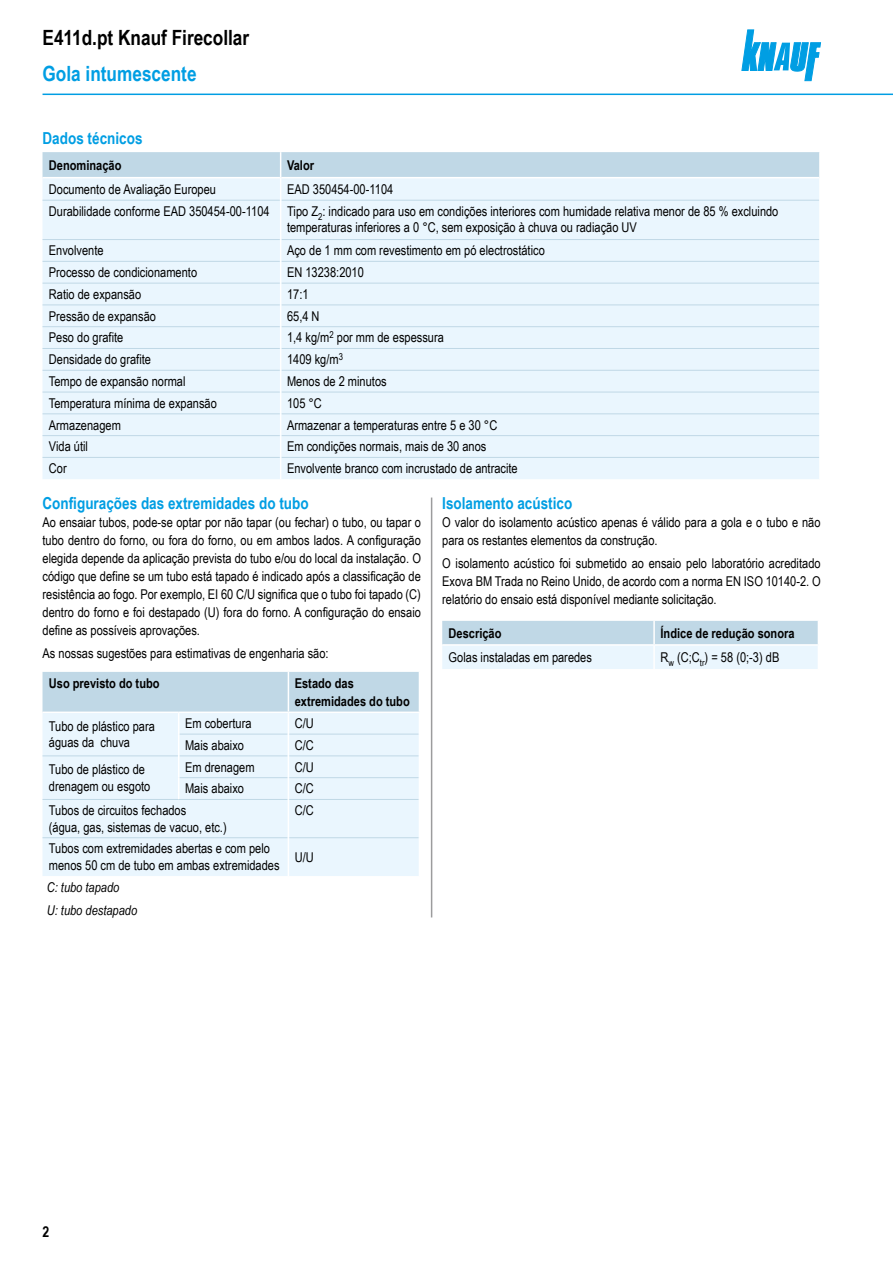
<style>
.page{position:relative;width:893px;height:1263px;background:#fff}
.page>*{position:absolute;margin:0;border:0;box-sizing:border-box;transform-origin:0 0}
.Encabezado_Título_1{font:700 21px "Arial Narrow";color:#000}
.Encabezado_Título_2{font:700 21px "Arial Narrow";color:#009ee3}
.Redacción_Título_1{font:700 16.5px "Arial Narrow";color:#009ee3}
.t1{font:700 15px "Arial Narrow";color:#000}
.Tabla_texto_sencillo{font:13.5px/16.5px "Arial Narrow";color:#000}
.Básico_mayor_espacio{font:13.5px/18px "Arial Narrow";color:#000;text-align:justify}
.Tabla_fila_1_izq{font:700 13.5px/18px "Arial Narrow";color:#000}
.Redacción_lista_curs{font:italic 13.5px "Arial Narrow";color:#000}
</style>
<div class="page">
<svg style="left:742px;top:30px;width:79px;height:51px"></svg>
<hr style="left:43px;top:94px;width:850px;height:1px;background:#009ee3">
<hr style="left:431px;top:497px;width:1px;height:420px;background:#9c9c9d">
<div style="left:43px;top:201px;width:776px;height:278px;background:#eaf6fe"></div>
<hr style="left:43px;top:200px;width:237px;height:1px;background:#c0d8e6">
<hr style="left:281px;top:200px;width:538px;height:1px;background:#c0d8e6">
<hr style="left:43px;top:239px;width:237px;height:1px;background:#c0d8e6">
<hr style="left:281px;top:239px;width:538px;height:1px;background:#c0d8e6">
<hr style="left:43px;top:326px;width:237px;height:1px;background:#c0d8e6">
<hr style="left:281px;top:326px;width:538px;height:1px;background:#c0d8e6">
<hr style="left:43px;top:348px;width:237px;height:1px;background:#c0d8e6">
<hr style="left:281px;top:348px;width:538px;height:1px;background:#c0d8e6">
<hr style="left:43px;top:370px;width:237px;height:1px;background:#c0d8e6">
<hr style="left:281px;top:370px;width:538px;height:1px;background:#c0d8e6">
<hr style="left:43px;top:413px;width:237px;height:1px;background:#c0d8e6">
<hr style="left:281px;top:413px;width:538px;height:1px;background:#c0d8e6">
<hr style="left:43px;top:435px;width:237px;height:1px;background:#c0d8e6">
<hr style="left:281px;top:435px;width:538px;height:1px;background:#c0d8e6">
<hr style="left:43px;top:457px;width:237px;height:1px;background:#c0d8e6">
<hr style="left:281px;top:457px;width:538px;height:1px;background:#c0d8e6">
<hr style="left:43px;top:392px;width:237px;height:1px;background:#c0d8e6">
<hr style="left:281px;top:392px;width:538px;height:1px;background:#c0d8e6">
<hr style="left:43px;top:261px;width:237px;height:1px;background:#c0d8e6">
<hr style="left:281px;top:261px;width:538px;height:1px;background:#c0d8e6">
<hr style="left:43px;top:283px;width:237px;height:1px;background:#c0d8e6">
<hr style="left:281px;top:283px;width:538px;height:1px;background:#c0d8e6">
<hr style="left:43px;top:305px;width:237px;height:1px;background:#c0d8e6">
<hr style="left:281px;top:305px;width:538px;height:1px;background:#c0d8e6">
<svg style="left:43px;top:152px;width:777px;height:48px"></svg>
<hr style="left:280px;top:200px;width:1px;height:40px;background:#fff">
<svg style="left:280px;top:240px;width:1px;height:239px"></svg>
<hr style="left:819px;top:178px;width:2px;height:22px;background:#fff">
<div style="left:43px;top:800px;width:376px;height:76px;background:#eaf6fe"></div>
<hr style="left:43px;top:799px;width:136px;height:1px;background:#c0d8e6">
<hr style="left:179px;top:799px;width:109px;height:1px;background:#c0d8e6">
<hr style="left:289px;top:799px;width:130px;height:1px;background:#c0d8e6">
<hr style="left:43px;top:837px;width:136px;height:1px;background:#c0d8e6">
<hr style="left:179px;top:837px;width:109px;height:1px;background:#c0d8e6">
<hr style="left:289px;top:837px;width:130px;height:1px;background:#c0d8e6">
<hr style="left:288px;top:799px;width:1px;height:39px;background:#fff">
<hr style="left:288px;top:838px;width:1px;height:38px;background:#fff">
<svg style="left:43px;top:672px;width:376px;height:127px"></svg>
<svg style="left:442px;top:621px;width:376px;height:48px"></svg>
<hr style="left:442px;top:644px;width:212px;height:2px;background:#fff">
<hr style="left:654px;top:644px;width:165px;height:2px;background:#fff">
<p class="Encabezado_Título_1" style="left:43px;top:22px;width:208px">E411d.pt Knauf Firecollar</p>
<p class="Encabezado_Título_2" style="left:43px;top:57px;width:156px">Gola intumescente</p>
<p class="Redacción_Título_1" style="left:43px;top:125px;width:102px">Dados técnicos</p>
<p class="Tabla_fila_1_izq" style="left:49px;top:155px;width:74px">Denominação</p>
<p class="Tabla_fila_1_izq" style="left:287px;top:155px;width:29px">Valor</p>
<p class="Tabla_texto_sencillo" style="left:49px;top:181px;width:169px">Documento de Avaliação Europeu</p>
<p class="Tabla_texto_sencillo" style="left:287px;top:181px;width:108px">EAD 350454-00-1104</p>
<p class="Tabla_texto_sencillo" style="left:49px;top:202px;width:222px">Durabilidade conforme EAD 350454-00-1104</p>
<p class="Tabla_texto_sencillo" style="left:287px;top:202px;width:493px">Tipo Z<sub>2</sub>: indicado para uso em condições interiores com humidade relativa menor de 85 % excluindo temperaturas inferiores a 0 °C, sem exposição à chuva ou radiação UV</p>
<p class="Tabla_texto_sencillo" style="left:49px;top:242px;width:56px">Envolvente</p>
<p class="Tabla_texto_sencillo" style="left:287px;top:242px;width:259px">Aço de 1 mm com revestimento em pó electrostático</p>
<p class="Tabla_texto_sencillo" style="left:49px;top:264px;width:150px">Processo de condicionamento</p>
<p class="Tabla_texto_sencillo" style="left:287px;top:264px;width:78px">EN 13238:2010</p>
<p class="Tabla_texto_sencillo" style="left:49px;top:285px;width:94px">Ratio de expansão</p>
<p class="Tabla_texto_sencillo" style="left:287px;top:285px;width:23px">17:1</p>
<p class="Tabla_texto_sencillo" style="left:49px;top:307px;width:109px">Pressão de expansão</p>
<p class="Tabla_texto_sencillo" style="left:287px;top:307px;width:34px">65,4 N</p>
<p class="Tabla_texto_sencillo" style="left:49px;top:329px;width:76px">Peso do grafite</p>
<p class="Tabla_texto_sencillo" style="left:287px;top:329px;width:158px">1,4 kg/m<sup>2</sup> por mm de espessura</p>
<p class="Tabla_texto_sencillo" style="left:49px;top:351px;width:104px">Densidade do grafite</p>
<p class="Tabla_texto_sencillo" style="left:287px;top:351px;width:58px">1409 kg/m<sup>3</sup></p>
<p class="Tabla_texto_sencillo" style="left:49px;top:372px;width:138px">Tempo de expansão normal</p>
<p class="Tabla_texto_sencillo" style="left:287px;top:372px;width:101px">Menos de 2 minutos</p>
<p class="Tabla_texto_sencillo" style="left:49px;top:394px;width:169px">Temperatura mínima de expansão</p>
<p class="Tabla_texto_sencillo" style="left:287px;top:394px;width:36px">105 °C</p>
<p class="Tabla_texto_sencillo" style="left:49px;top:416px;width:73px">Armazenagem</p>
<p class="Tabla_texto_sencillo" style="left:287px;top:416px;width:212px">Armazenar a temperaturas entre 5 e 30 °C</p>
<p class="Tabla_texto_sencillo" style="left:49px;top:438px;width:41px">Vida útil</p>
<p class="Tabla_texto_sencillo" style="left:287px;top:438px;width:201px">Em condições normais, mais de 30 anos</p>
<p class="Tabla_texto_sencillo" style="left:49px;top:460px;width:19px">Cor</p>
<p class="Tabla_texto_sencillo" style="left:287px;top:460px;width:232px">Envolvente branco com incrustado de antracite</p>
<p class="Redacción_Título_1" style="left:43px;top:491px;width:268px">Configurações das extremidades do tubo</p>
<p class="Básico_mayor_espacio" style="left:43px;top:513px;width:380px">Ao ensaiar tubos, pode-se optar por não tapar (ou fechar) o tubo, ou tapar o tubo dentro do forno, ou fora do forno, ou em ambos lados. A configuração elegida depende da aplicação prevista do tubo e/ou do local da instalação. O código que define se um tubo está tapado é indicado após a classificação de resistência ao fogo. Por exemplo, EI 60 C/U significa que o tubo foi tapado (C) dentro do forno e foi destapado (U) fora do forno. A configuração do ensaio define as possíveis aprovações.</p>
<p class="Básico_mayor_espacio" style="left:43px;top:644px;width:288px">As nossas sugestões para estimativas de engenharia são:</p>
<p class="Tabla_fila_1_izq" style="left:49px;top:673px;width:112px">Uso previsto do tubo</p>
<p class="Tabla_fila_1_izq" style="left:295px;top:673px;width:117px">Estado das extremidades do tubo</p>
<p class="Tabla_texto_sencillo" style="left:49px;top:717px;width:108px">Tubo de plástico para águas da chuva</p>
<p class="Tabla_texto_sencillo" style="left:185px;top:714px;width:68px">Em cobertura</p>
<p class="Tabla_texto_sencillo" style="left:295px;top:714px;width:21px">C/U</p>
<p class="Tabla_texto_sencillo" style="left:185px;top:736px;width:61px">Mais abaixo</p>
<p class="Tabla_texto_sencillo" style="left:295px;top:736px;width:21px">C/C</p>
<p class="Tabla_texto_sencillo" style="left:49px;top:761px;width:103px">Tubo de plástico de drenagem ou esgoto</p>
<p class="Tabla_texto_sencillo" style="left:185px;top:758px;width:71px">Em drenagem</p>
<p class="Tabla_texto_sencillo" style="left:295px;top:758px;width:21px">C/U</p>
<p class="Tabla_texto_sencillo" style="left:185px;top:780px;width:61px">Mais abaixo</p>
<p class="Tabla_texto_sencillo" style="left:295px;top:780px;width:21px">C/C</p>
<p class="Tabla_texto_sencillo" style="left:49px;top:802px;width:139px">Tubos de circuitos fechados</p>
<p class="Tabla_texto_sencillo" style="left:49px;top:818px;width:179px">(água, gas, sistemas de vacuo, etc.)</p>
<p class="Tabla_texto_sencillo" style="left:295px;top:802px;width:21px">C/C</p>
<p class="Tabla_texto_sencillo" style="left:49px;top:840px;width:232px">Tubos com extremidades abertas e com pelo menos 50 cm de tubo em ambas extremidades</p>
<p class="Tabla_texto_sencillo" style="left:295px;top:848px;width:21px">U/U</p>
<p class="Redacción_lista_curs" style="left:47px;top:878px;width:74px">C: tubo tapado</p>
<p class="Redacción_lista_curs" style="left:47px;top:900px;width:92px">U: tubo destapado</p>
<p class="Redacción_Título_1" style="left:442px;top:491px;width:132px">Isolamento acústico</p>
<p class="Básico_mayor_espacio" style="left:442px;top:513px;width:380px">O valor do isolamento acústico apenas é válido para a gola e o tubo e não para os restantes elementos da construção.</p>
<p class="Básico_mayor_espacio" style="left:442px;top:554px;width:380px">O isolamento acústico foi submetido ao ensaio pelo laboratório acreditado Exova BM Trada no Reino Unido, de acordo com a norma EN ISO 10140-2. O relatório do ensaio está disponível mediante solicitação.</p>
<p class="Tabla_fila_1_izq" style="left:449px;top:623px;width:54px">Descrição</p>
<p class="Tabla_fila_1_izq" style="left:660px;top:623px;width:136px">Índice de redução sonora</p>
<p class="Tabla_texto_sencillo" style="left:449px;top:648px;width:145px">Golas instaladas em paredes</p>
<p class="Tabla_texto_sencillo" style="left:660px;top:648px;width:120px">R<sub>w</sub> (C;C<sub>tr</sub>) = 58 (0;-3) dB</p>
<p class="t1" style="left:43px;top:1221px;width:8px">2</p>
</div>
